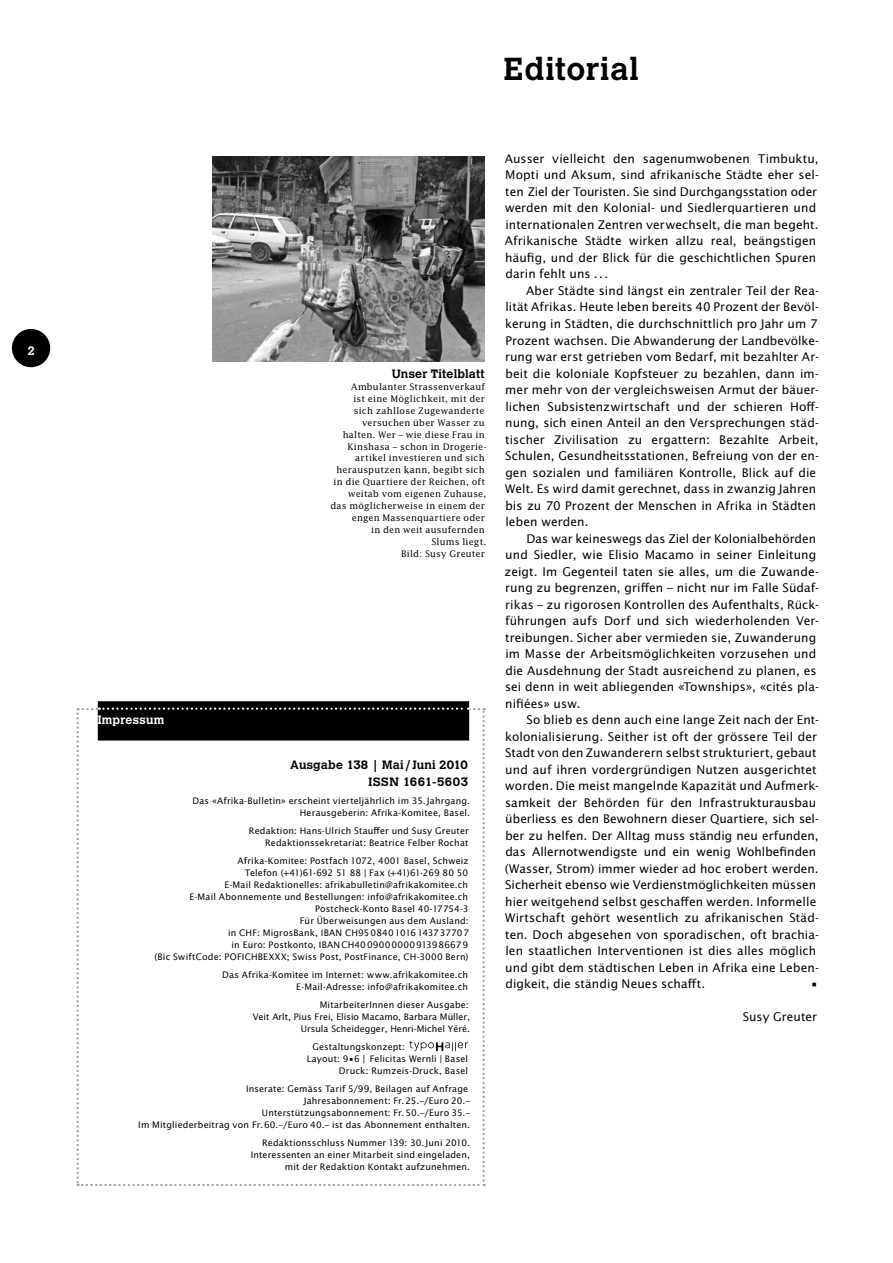
<style>
.page{position:relative;width:893px;height:1263px;background:#fff}
.page>*{position:absolute;margin:0;border:0;box-sizing:border-box;transform-origin:0 0}
.t1{font:700 31.5px "Calvert";letter-spacing:.025em;color:#000}
.t2{font:12px/16.5px "Lucida Sans";letter-spacing:.005em;color:#000}
.t3{font:700 12px/16.5px "Calvert";letter-spacing:.02em;color:#000;text-align:right}
.t4{font:700 12px "Calvert";letter-spacing:.025em;color:#fff}
.t5{font:9px/12px "Lucida Sans";letter-spacing:.015em;color:#000;text-align:right}
.t6{font:9px/12px "Lucida";letter-spacing:.02em;color:#000;text-align:right}
</style>
<div class="page">
<div style="left:12px;top:329px;width:38px;height:38px;background:#000;border-radius:50%"></div>
<div style="left:98px;top:701px;width:371px;height:39px;background:#000"></div>
<svg style="left:77px;top:707px;width:408px;height:479px"></svg>
<img style="left:213px;top:156px;width:272px;height:205px">
<p class="t4" style="left:27px;top:343px;width:9px">2</p>
<h1 class="t1" style="left:504px;top:49px;width:136px">Editorial</h1>
<p class="t4" style="left:98px;top:712px;width:68px">Impressum</p>
<p class="t3" style="left:392px;top:365px;width:94px">Unser Titelblatt</p>
<p class="t6" style="left:330px;top:380px;width:158px">Ambulanter Strassenverkauf<br>ist eine Möglichkeit, mit der<br>sich zahllose Zugewanderte versuchen über Wasser zu halten. Wer – wie diese Frau in<br>Kinshasa – schon in Drogerie&shy;artikel investieren und sich herausputzen kann, begibt sich in die Quartiere der Reichen, oft weitab vom eigenen Zuhause, das möglicherweise in einem der engen Massenquartiere oder<br>in den weit ausufernden<br>Slums liegt.<br>Bild: Susy Greuter</p>
<p class="t3" style="left:290px;top:756px;width:179px">Ausgabe 138 | Mai/Juni 2010<br>ISSN 1661-5603</p>
<p class="t5" style="left:192px;top:794px;width:279px">Das «Afrika-Bulletin» erscheint vierteljährlich im 35.Jahrgang.<br>Herausgeberin: Afrika-Komitee, Basel.</p>
<p class="t5" style="left:249px;top:824px;width:221px">Redaktion: Hans-Ulrich Stauffer und Susy Greuter<br>Redaktionssekretariat: Beatrice Felber Rochat</p>
<p class="t5" style="left:154px;top:854px;width:316px">Afrika-Komitee: Postfach 1072, 4001 Basel, Schweiz<br>Telefon (+41)61·692 51 88 | Fax (+41)61·269 80 50<br>E-Mail Redaktionelles: afrikabulletin@afrikakomitee.ch<br>E-Mail Abonnemente und Bestellungen: info@afrikakomitee.ch Postcheck-Konto Basel 40-17754-3<br>Für Überweisungen aus dem Ausland:<br>in CHF: MigrosBank, IBAN CH9508401016143737707<br>in Euro: Postkonto, IBANCH4009000000913986679<br>(Bic SwiftCode: POFICHBEXXX; Swiss Post, PostFinance, CH-3000 Bern)</p>
<p class="t5" style="left:222px;top:968px;width:247px">Das Afrika-Komitee im Internet: www.afrikakomitee.ch<br>E-Mail-Adresse: info@afrikakomitee.ch</p>
<p class="t5" style="left:253px;top:998px;width:219px">MitarbeiterInnen dieser Ausgabe:<br>Veit Arlt, Pius Frei, Elisio Macamo, Barbara Müller,<br>Ursula Scheidegger, Henri-Michel Yéré.</p>
<p class="t5" style="left:312px;top:1040px;width:94px">Gestaltungskonzept:</p>
<p class="t5" style="left:307px;top:1052px;width:163px">Layout: 9•6 | Felicitas Wernli | Basel</p>
<p class="t5" style="left:339px;top:1064px;width:131px">Druck: Rumzeis-Druck, Basel</p>
<p class="t5" style="left:138px;top:1082px;width:333px">Inserate: Gemäss Tarif 5/99, Beilagen auf Anfrage<br>Jahresabonnement: Fr.25.–/Euro 20.–<br>Unterstützungsabonnement: Fr.50.–/Euro 35.–<br>Im Mitgliederbeitrag von Fr.60.–/Euro 40.– ist das Abonnement enthalten.</p>
<p class="t5" style="left:251px;top:1136px;width:221px">Redaktionsschluss Nummer 139: 30.Juni 2010.<br>Interessenten an einer Mitarbeit sind eingeladen, mit der Redaktion Kontakt aufzunehmen.</p>
<p class="t2" style="left:505px;top:150px;width:316px">Ausser vielleicht den sagenumwobenen Timbuktu, Mopti und Aksum, sind afrikanische Städte eher sel&shy;ten Ziel der Touristen. Sie sind Durchgangsstation oder werden mit den Kolonial- und Siedlerquartieren und internationalen Zentren verwechselt, die man begeht.<br>Afrikanische Städte wirken allzu real, beängstigen häufig, und der Blick für die geschichtlichen Spuren darin fehlt uns ...</p>
<p class="t2" style="left:505px;top:282px;width:315px;text-indent:21px">Aber Städte sind längst ein zentraler Teil der Rea&shy;lität Afrikas. Heute leben bereits 40 Prozent der Bevöl&shy;kerung in Städten, die durchschnittlich pro Jahr um 7<br>Prozent wachsen. Die Abwanderung der Landbevölke&shy;rung war erst getrieben vom Bedarf, mit bezahlter Ar&shy;beit die koloniale Kopfsteuer zu bezahlen, dann im&shy;mer mehr von der vergleichsweisen Armut der bäuer&shy;lichen Subsistenzwirtschaft und der schieren Hoff&shy;nung, sich einen Anteil an den Versprechungen städ&shy;tischer Zivilisation zu ergattern: Bezahlte Arbeit, Schulen, Gesundheitsstationen, Befreiung von der en&shy;gen sozialen und familiären Kontrolle, Blick auf die Welt. Es wird damit gerechnet, dass in zwanzig Jahren bis zu 70 Prozent der Menschen in Afrika in Städten leben werden.</p>
<p class="t2" style="left:504px;top:530px;width:316px;text-indent:22px">Das war keineswegs das Ziel der Kolonialbehörden und Siedler, wie Elisio Macamo in seiner Einleitung zeigt. Im Gegenteil taten sie alles, um die Zuwande&shy;rung zu begrenzen, griffen – nicht nur im Falle Südaf&shy;rikas – zu rigorosen Kontrollen des Aufenthalts, Rück&shy;führungen aufs Dorf und sich wiederholenden Ver&shy;treibungen. Sicher aber vermieden sie, Zuwanderung im Masse der Arbeitsmöglichkeiten vorzusehen und die Ausdehnung der Stadt ausreichend zu planen, es sei denn in weit abliegenden «Townships», «cités pla&shy;nifiées» usw.</p>
<p class="t2" style="left:505px;top:711px;width:316px;text-indent:22px">So blieb es denn auch eine lange Zeit nach der Ent&shy;kolonialisierung. Seither ist oft der grössere Teil der Stadt von den Zuwanderern selbst strukturiert, gebaut und auf ihren vordergründigen Nutzen ausgerichtet worden. Die meist mangelnde Kapazität und Aufmerk&shy;samkeit der Behörden für den Infrastrukturausbau überliess es den Bewohnern dieser Quartiere, sich sel&shy;ber zu helfen. Der Alltag muss ständig neu erfunden, das Allernotwendigste und ein wenig Wohlbefinden (Wasser, Strom) immer wieder ad hoc erobert werden.<br>Sicherheit ebenso wie Verdienstmöglichkeiten müssen hier weitgehend selbst geschaffen werden. Informelle Wirtschaft gehört wesentlich zu afrikanischen Städ&shy;ten. Doch abgesehen von sporadischen, oft brachia&shy;len staatlichen Interventionen ist dies alles möglich und gibt dem städtischen Leben in Afrika eine Leben&shy;digkeit, die ständig Neues schafft.</p>
<p class="t2" style="left:811px;top:975px;width:9px">•</p>
<p class="t2" style="left:743px;top:1008px;width:76px">Susy Greuter</p>
</div>
